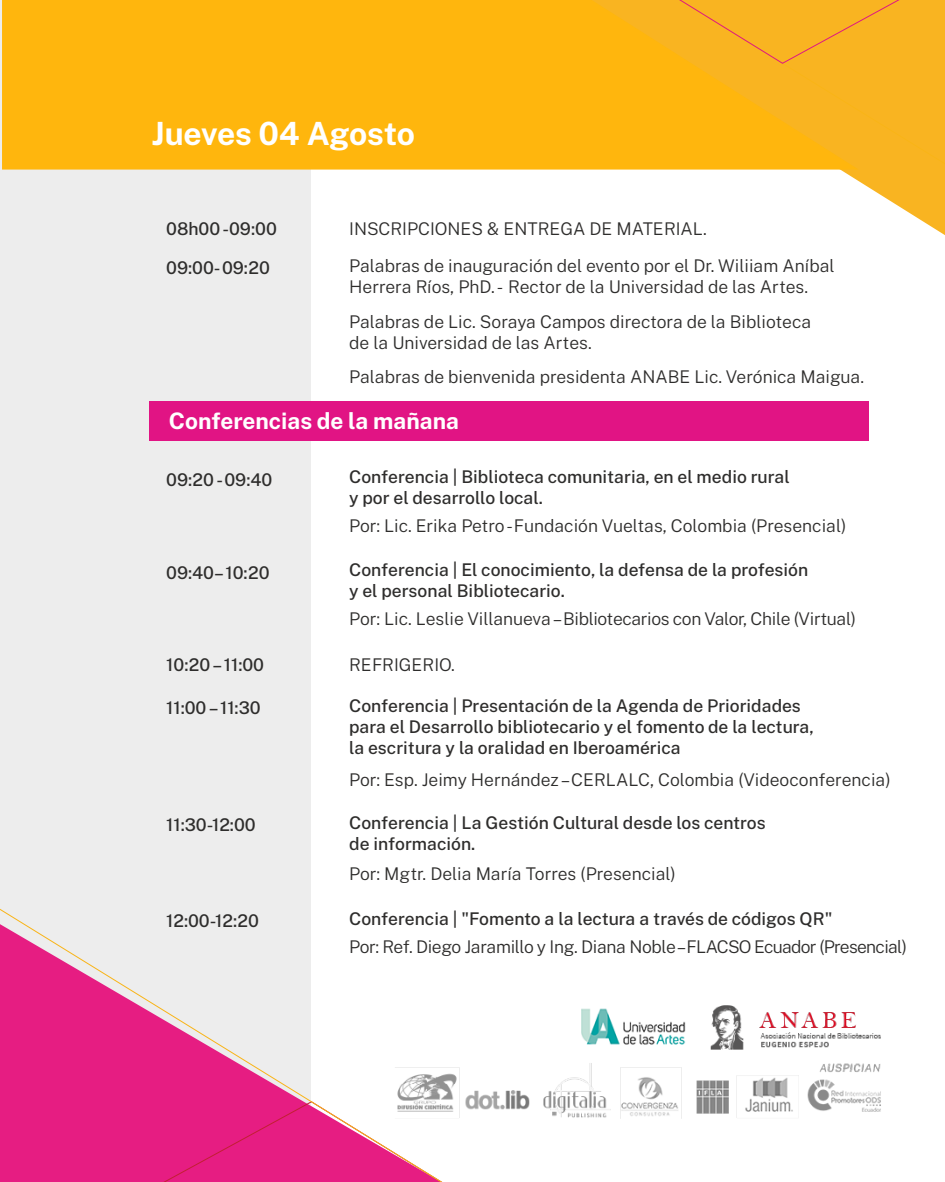
<style>
.page{position:relative;width:945px;height:1182px;background:#fff}
.page>*{position:absolute;margin:0;border:0;box-sizing:border-box;transform-origin:0 0}
.t1{font:700 31.94px "Public Sans";letter-spacing:-.005em;color:#fff}
.t2{font:700 22.66px "Public Sans";color:#fff}
.t3{font:500 17.5px/21px "Public Sans";color:#2e2d2c}
.t4{font:300 17.5px/21px "Public Sans";color:#2e2d2c}
.t5{font:300 17.5px "Public Sans";letter-spacing:-.035em;color:#2e2d2c}
.t6{font:300 17.5px "Public Sans";letter-spacing:-.02em;color:#2e2d2c}
</style>
<div class="page">
<img style="left:0;top:0;width:945px;height:1181px">
<h1 class="t1" style="left:152px;top:110px;width:265px">Jueves 04 Agosto</h1>
<p class="t3" style="left:166px;top:217px;width:112px">08h00 -09:00</p>
<p class="t4" style="left:349px;top:217px;width:359px">INSCRIPCIONES &amp; ENTREGA DE MATERIAL.</p>
<p class="t3" style="left:166px;top:256px;width:105px">09:00- 09:20</p>
<p class="t4" style="left:349px;top:254px;width:487px">Palabras de inauguración del evento por el Dr. Wiliiam Aníbal<br>Herrera Ríos, PhD. - Rector de la Universidad de las Artes.</p>
<p class="t4" style="left:349px;top:310px;width:463px">Palabras de Lic. Soraya Campos directora de la Biblioteca de la Universidad de las Artes.</p>
<p class="t4" style="left:349px;top:364px;width:516px">Palabras de bienvenida presidenta ANABE Lic. Verónica Maigua.</p>
<p class="t2" style="left:169px;top:404px;width:292px">Conferencias de la mañana</p>
<p class="t3" style="left:166px;top:467px;width:108px">09:20 - 09:40</p>
<p class="t3" style="left:349px;top:465px;width:442px">Conferencia | Biblioteca comunitaria, en el medio rural y por el desarrollo local.</p>
<p class="t4" style="left:349px;top:514px;width:499px">Por: Lic. Erika Petro -Fundación Vueltas, Colombia (Presencial)</p>
<p class="t3" style="left:166px;top:560px;width:105px">09:40– 10:20</p>
<p class="t3" style="left:349px;top:558px;width:461px">Conferencia | El conocimiento, la defensa de la profesión y el personal Bibliotecario.</p>
<p class="t6" style="left:349px;top:606px;width:508px">Por: Lic. Leslie Villanueva – Bibliotecarios con Valor, Chile (Virtual)</p>
<p class="t3" style="left:166px;top:653px;width:99px">10:20 – 11:00</p>
<p class="t4" style="left:349px;top:653px;width:107px">REFRIGERIO.</p>
<p class="t3" style="left:166px;top:696px;width:96px">11:00 – 11:30</p>
<p class="t3" style="left:349px;top:694px;width:466px">Conferencia | Presentación de la Agenda de Prioridades para el Desarrollo bibliotecario y el fomento de la lectura, la escritura y la oralidad en Iberoamérica</p>
<p class="t4" style="left:349px;top:767px;width:543px">Por: Esp. Jeimy Hernández – CERLALC, Colombia (Videoconferencia)</p>
<p class="t3" style="left:166px;top:813px;width:91px">11:30-12:00</p>
<p class="t3" style="left:349px;top:811px;width:418px">Conferencia | La Gestión Cultural desde los centros de información.</p>
<p class="t4" style="left:349px;top:862px;width:328px">Por: Mgtr. Delia María Torres (Presencial)</p>
<p class="t3" style="left:166px;top:909px;width:94px">12:00-12:20</p>
<p class="t3" style="left:349px;top:907px;width:485px">Conferencia | "Fomento a la lectura a través de códigos QR"</p>
<p class="t5" style="left:349px;top:934px;width:559px">Por: Ref. Diego Jaramillo y Ing. Diana Noble –FLACSO Ecuador (Presencial)</p>
</div>
